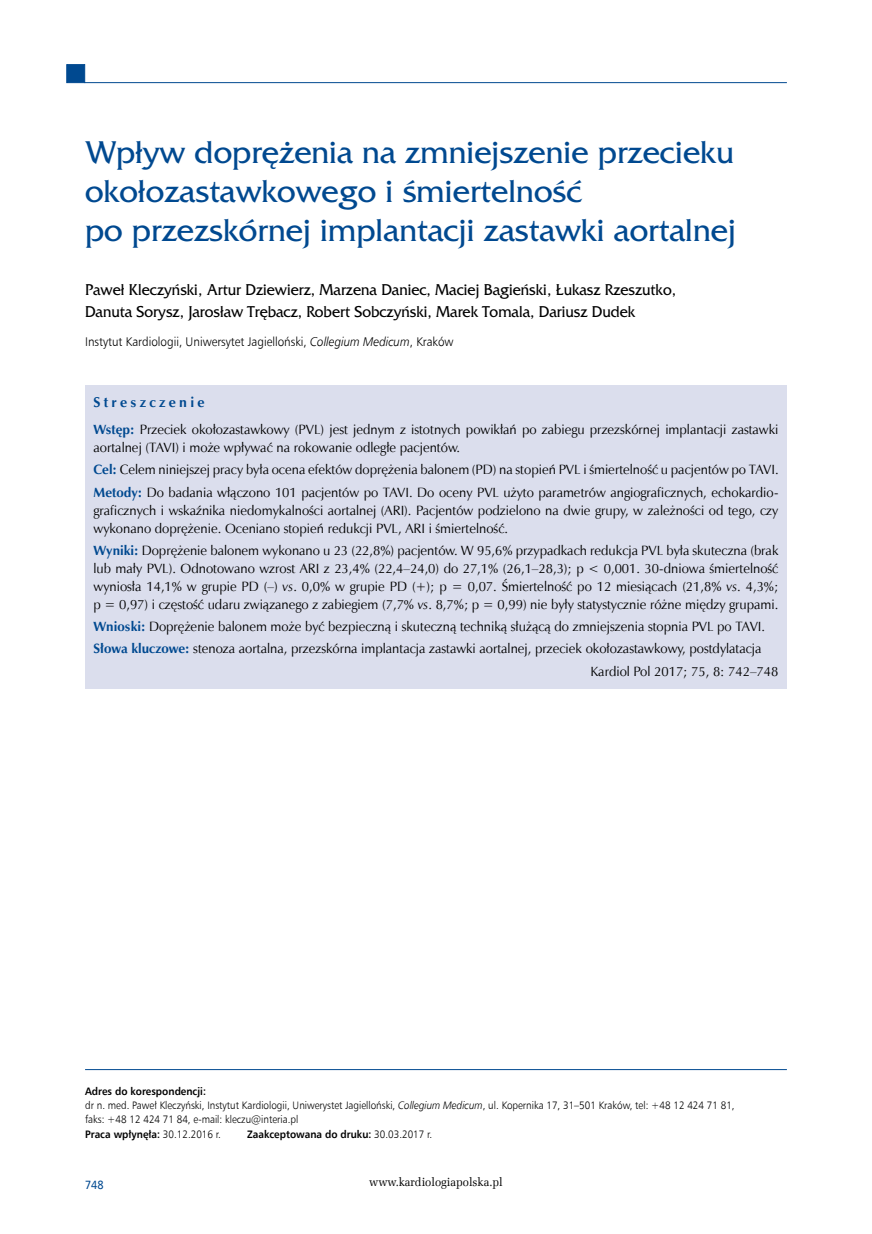
<style>
.page{position:relative;width:872px;height:1234px;background:#fff}
.page>*{position:absolute;margin:0;border:0;box-sizing:border-box;transform-origin:0 0}
._01_Tytul_pierwszy{font:33px/39px "France";color:#004990}
._03_Autor{font:16.5px/22.5px "France";color:#000;scale:.94 1}
._13_Streszczenie_sro{font:700 14.25px "Zapf Humnst EU";letter-spacing:.23em;color:#004990}
._12_Streszczenie_pol{font:13.5px/18px "Zapf Humnst EU";color:#000;text-align:justify}
._11_Streszczenie_slo{font:13.5px "Zapf Humnst EU";color:#000}
._14_Streszczenie_Kar{font:13.5px "Zapf Humnst EU";color:#000}
._04_Praca{font:12.6px "Humnst 777 Lt EU";color:#000;scale:.93 1}
.t1{font:12px "Zapf Ellipt EU";color:#000;scale:.95 1}
.t2{font:12px "Humnst 777 EU";color:#004990;scale:.9 1}
._05_Adres_do_korespo{font:10.8px/14.2px "Humnst 777 Lt EU";color:#000;scale:.92 1}
._05_Adres_do_korespo-2{font:700 10.8px "Humnst 777 EU";color:#000;scale:.92 1}
.s1{font-style:italic}
.s2{font-weight:700;color:#004990}
.s3{font-family:"Humnst 777 Lt EU";font-weight:400}
</style>
<div class="page">
<hr style="left:85px;top:82px;width:702px;height:1px;background:#004990">
<div style="left:66px;top:64px;width:19px;height:19px;background:#004990;border:1px solid #004990"></div>
<hr style="left:85px;top:1068px;width:702px;height:1px;background:#004990">
<div style="left:85px;top:385px;width:702px;height:303px;background:#dbdeed"></div>
<p class="_01_Tytul_pierwszy" style="left:85px;top:133px;width:652px">Wpływ doprężenia na zmniejszenie przecieku okołozastawkowego i śmiertelność<br>po przezskórnej implantacji zastawki aortalnej</p>
<p class="_03_Autor" style="left:85px;top:278px;width:630px">Paweł Kleczyński, Artur Dziewierz, Marzena Daniec, Maciej Bagieński, Łukasz Rzeszutko,<br>Danuta Sorysz, Jarosław Trębacz, Robert Sobczyński, Marek Tomala, Dariusz Dudek</p>
<p class="_04_Praca" style="left:85px;top:334px;width:398px">Instytut Kardiologii, Uniwersytet Jagielloński, <span class="s1">Collegium Medicum</span>, Kraków</p>
<p class="_13_Streszczenie_sro" style="left:94px;top:393px;width:112px">Streszczenie</p>
<p class="_12_Streszczenie_pol" style="left:94px;top:420px;width:686px"><span class="s2">Wstęp:</span> Przeciek okołozastawkowy (PVL) jest jednym z istotnych powikłań po zabiegu przezskórnej implantacji zastawki aortalnej (TAVI) i może wpływać na rokowanie odległe pacjentów.</p>
<p class="_12_Streszczenie_pol" style="left:94px;top:460px;width:686px"><span class="s2">Cel:</span> Celem niniejszej pracy była ocena efektów doprężenia balonem (PD) na stopień PVL i śmiertelność u pacjentów po TAVI.</p>
<p class="_12_Streszczenie_pol" style="left:94px;top:483px;width:686px"><span class="s2">Metody:</span> Do badania włączono 101 pacjentów po TAVI. Do oceny PVL użyto parametrów angiograficznych, echokardio&shy;graficznych i wskaźnika niedomykalności aortalnej (ARI). Pacjentów podzielono na dwie grupy, w zależności od tego, czy wykonano doprężenie. Oceniano stopień redukcji PVL, ARI i śmiertelność.</p>
<p class="_12_Streszczenie_pol" style="left:94px;top:541px;width:686px"><span class="s2">Wyniki:</span> Doprężenie balonem wykonano u 23 (22,8%) pacjentów. W 95,6% przypadkach redukcja PVL była skuteczna (brak lub mały PVL). Odnotowano wzrost ARI z 23,4% (22,4–24,0) do 27,1% (26,1–28,3); p &lt; 0,001. 30-dniowa śmiertelność wyniosła 14,1% w grupie PD (–) <span class="s1">vs</span>. 0,0% w grupie PD (+); p = 0,07. Śmiertelność po 12 miesiącach (21,8% <span class="s1">vs</span>. 4,3%; p = 0,97) i częstość udaru związanego z zabiegiem (7,7% <span class="s1">vs</span>. 8,7%; p = 0,99) nie były statystycznie różne między grupami.</p>
<p class="_12_Streszczenie_pol" style="left:94px;top:617px;width:673px"><span class="s2">Wnioski:</span> Doprężenie balonem może być bezpieczną i skuteczną techniką służącą do zmniejszenia stopnia PVL po TAVI.</p>
<p class="_11_Streszczenie_slo" style="left:94px;top:640px;width:669px"><span class="s2">Słowa kluczowe:</span> stenoza aortalna, przezskórna implantacja zastawki aortalnej, przeciek okołozastawkowy, postdylatacja</p>
<p class="_14_Streszczenie_Kar" style="left:590px;top:662px;width:189px">Kardiol Pol 2017; 75, 8: 742–748</p>
<p class="_05_Adres_do_korespo-2" style="left:85px;top:1083px;width:133px">Adres do korespondencji:</p>
<p class="_05_Adres_do_korespo" style="left:85px;top:1097px;width:707px">dr n. med. Paweł Kleczyński, Instytut Kardiologii, Uniwerystet Jagielloński, <span class="s1">Collegium Medicum</span>, ul. Kopernika 17, 31–501 Kraków, tel: +48 12 424 71 81, faks: +48 12 424 71 84, e-mail: kleczu@interia.pl</p>
<p class="_05_Adres_do_korespo-2" style="left:85px;top:1126px;width:149px">Praca wpłynęła: <span class="s3">30.12.2016 r.</span></p>
<p class="_05_Adres_do_korespo-2" style="left:247px;top:1126px;width:203px">Zaakceptowana do druku: <span class="s3">30.03.2017 r.</span></p>
<p class="t2" style="left:85px;top:1176px;width:22px">748</p>
<p class="t1" style="left:369px;top:1173px;width:142px">www.kardiologiapolska.pl</p>
</div>
